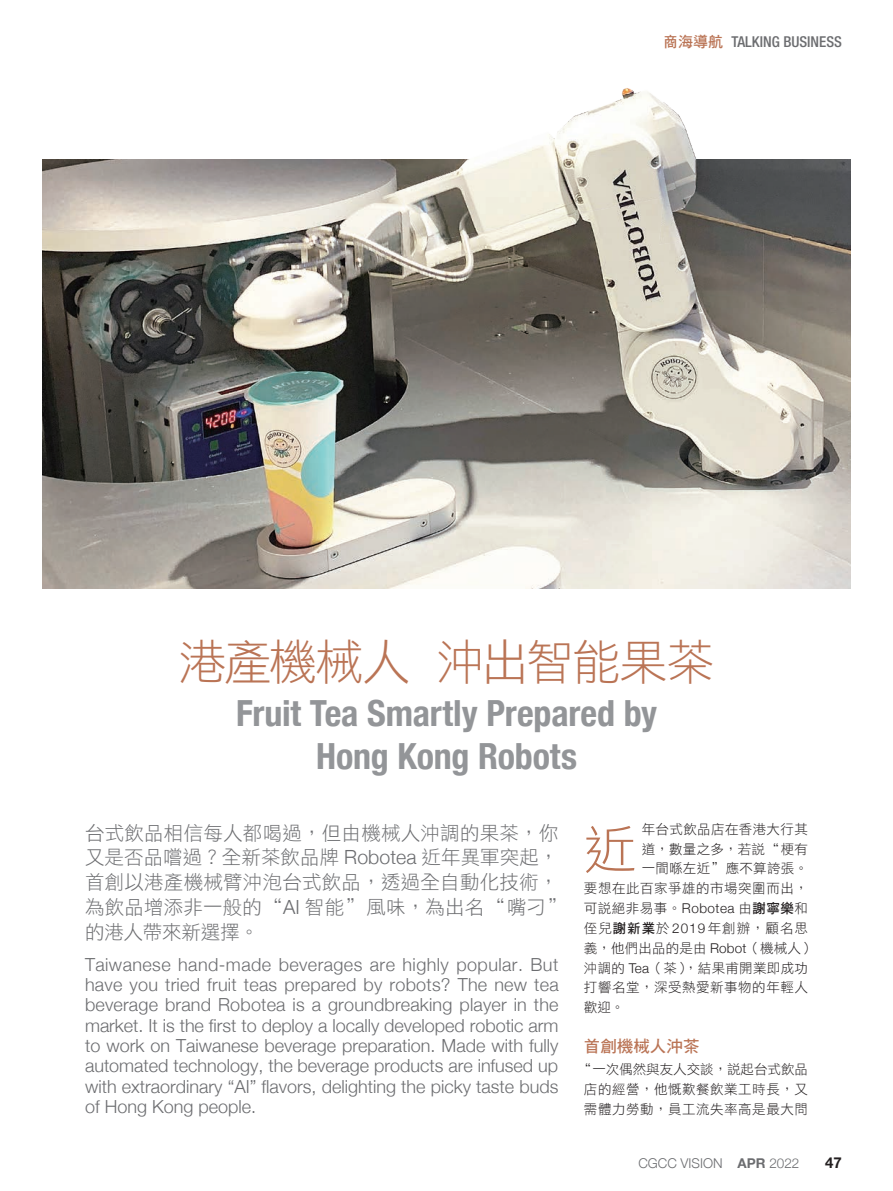
<style>
.page{position:relative;width:893px;height:1191px;background:#fff}
.page>*{position:absolute;margin:0;border:0;box-sizing:border-box;transform-origin:0 0}
.t1{font:52.5px "DF Hei Std W3";color:#ba7455}
.t2{font:48px "DF Hei Std W3";letter-spacing:-.045em;color:#ba7455}
.t3{font:700 condensed 36px/43.2px "Helvetica Neue";letter-spacing:-.005em;color:#939598;text-align:center}
.t4{font:19.5px/24.8px "DF Hei Std W3";letter-spacing:.01em;color:#6c6d70}
.t5{font:300 18px/20.2px "Helvetica Neue";color:#6c6d70;text-align:justify}
.t6{font:16.5px "DF Hei Std W7";color:#ba7455}
.t7{font:500 condensed 15px "Helvetica Neue LT Std";color:#6c6d70}
.t8{font:700 15px "Helvetica Neue";color:#231f20}
.t9{font:13.5px/19.8px "DF Hei Std W3";letter-spacing:.035em;color:#231f20;text-align:center}
.t10{font:13.5px "DF Hei Std W3";letter-spacing:.01em;color:#231f20}
.t11{font:300 13.5px "Helvetica Neue";color:#6c6d70}
.t12{font:13.5px "DF Hei Std W3";letter-spacing:.015em;color:#231f20}
.s1{font-family:"DF Hei Std W7";font-weight:400;font-stretch:normal;color:#ba7455}
.s2{font-family:"Helvetica Neue";font-weight:300}
.s3{font-family:"DF Hei Std W7"}
.s4{font-weight:700}
</style>
<div class="page">
<img style="left:43px;top:160px;width:807px;height:429px">
<img style="left:176px;top:88px;width:674px;height:442px">
<p class="t7" style="left:663px;top:33px;width:180px"><span class="s1">商海導航</span> TALKING BUSINESS</p>
<h2 class="t2" style="left:179px;top:635px;width:537px">港產機械人 沖出智能果茶</h2>
<h3 class="t3" style="left:236px;top:689px;width:422px">Fruit Tea Smartly Prepared by<br>Hong Kong Robots</h3>
<p class="t4" style="left:85px;top:820px;width:485px">台式飲品相信每人都喝過，但由機械人沖調的果茶，你又是否品嚐過？全新茶飲品牌 <span class="s2">Robotea</span> 近年異軍突起，首創以港產機械臂沖泡台式飲品，透過全自動化技術，為飲品增添非一般的“<span class="s2">AI</span> 智能”風味，為出名“嘴刁”的港人帶來新選擇。</p>
<p class="t5" style="left:85px;top:953px;width:475px">Taiwanese hand-made beverages are highly popular. But have you tried fruit teas prepared by robots? The new tea beverage brand Robotea is a groundbreaking player in the market. It is the first to deploy a locally developed robotic arm to work on Taiwanese beverage preparation. Made with fully automated technology, the beverage products are infused up with extraordinary “AI” flavors, delighting the picky taste buds of Hong Kong people.</p>
<h1 class="t1" style="left:584px;top:820px;width:54px">近</h1>
<p class="t9" style="left:642px;top:819px;width:168px">年台式飲品店在香港大行其</p>
<p class="t9" style="left:642px;top:839px;width:168px">道，數量之多，若說“梗有</p>
<p class="t12" style="left:642px;top:861px;width:168px">一間喺左近”應不算誇張。</p>
<p class="t9" style="left:584px;top:878px;width:225px">要想在此百家爭雄的市場突圍而出，</p>
<p class="t9" style="left:584px;top:898px;width:225px">可說絕非易事。<span class="s2">Robotea</span> 由<span class="s3">謝寧樂</span>和</p>
<p class="t9" style="left:584px;top:918px;width:225px">侄兒<span class="s3">謝新業</span>於 <span class="s2">2019</span> 年創辦，顧名思</p>
<p class="t10" style="left:584px;top:940px;width:232px">義，他們出品的是由 <span class="s2">Robot</span>（機械人）</p>
<p class="t9" style="left:584px;top:957px;width:225px">沖調的 <span class="s2">Tea</span>（茶），結果甫開業即成功</p>
<p class="t9" style="left:584px;top:977px;width:225px">打響名堂，深受熱愛新事物的年輕人</p>
<p class="t9" style="left:584px;top:997px;width:42px">歡迎。</p>
<p class="t6" style="left:584px;top:1037px;width:117px">首創機械人沖茶</p>
<p class="t9" style="left:577px;top:1059px;width:232px">“一次偶然與友人交談，說起台式飲品店的經營，他慨歎餐飲業工時長，又需體力勞動，員工流失率高是最大問</p>
<p class="t11" style="left:638px;top:1152px;width:163px">CGCC VISION <span class="s4">APR</span> 2022</p>
<p class="t8" style="left:825px;top:1150px;width:18px">47</p>
</div>
